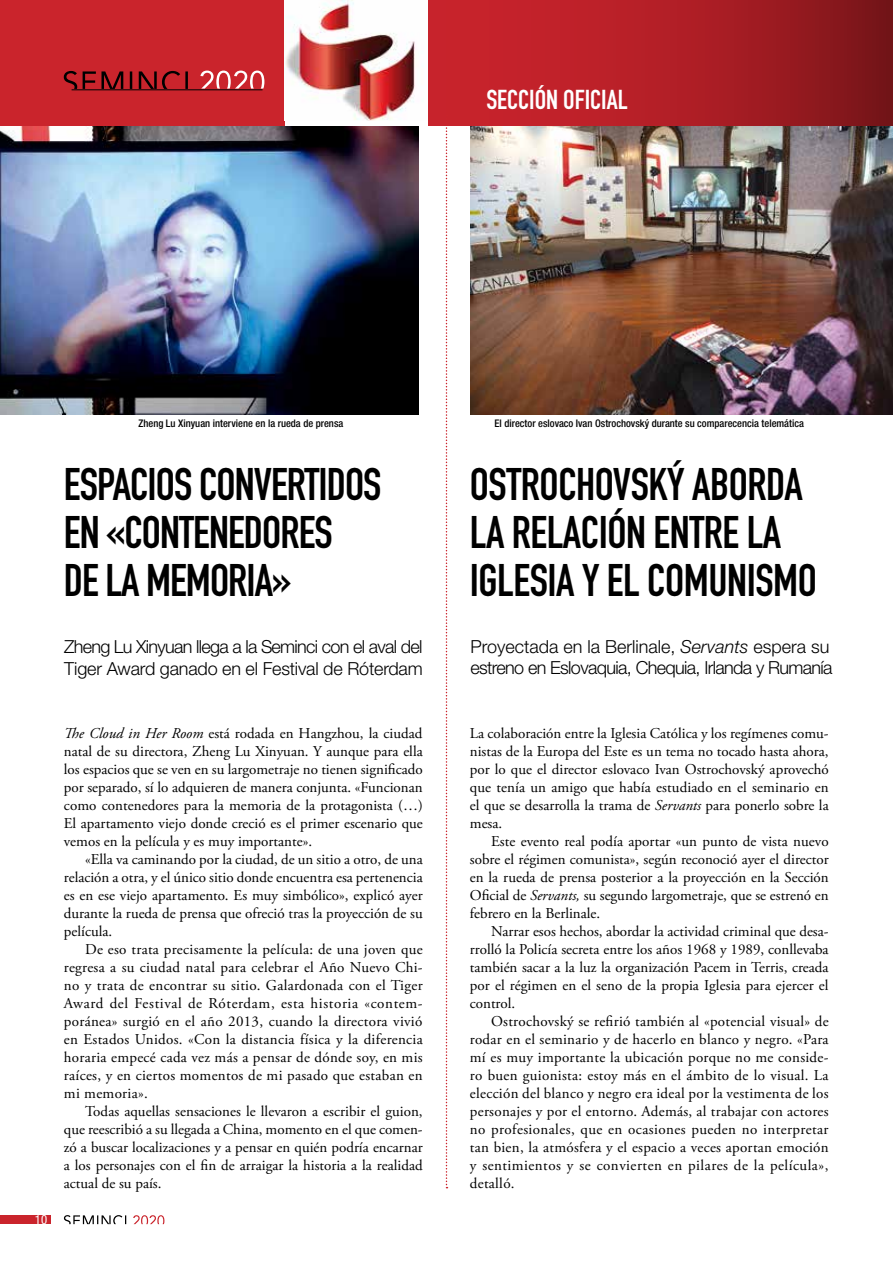
<style>
.page{position:relative;width:893px;height:1263px;background:#fff}
.page>*{position:absolute;margin:0;border:0;box-sizing:border-box;transform-origin:0 0}
.t1{font:45px/48px "DIN Engschrift Std";letter-spacing:-.01em;color:#000}
.t2{font:27px "DIN Engschrift Std";color:#fff}
.t3{font:300 18px/21.6px "Helvetica Neue LT Std";letter-spacing:-.035em;color:#000}
.t4{font:15px/18px "Adobe Garamond Pro";color:#000;text-align:justify}
.t5{font:condensed 12.75px "Helvetica Neue LT Std";color:#fff}
.t6{font:500 condensed 10.5px "Helvetica Neue LT Std";color:#000}
.s1{font-style:italic}
</style>
<div class="page">
<div style="left:0;top:1215px;width:50px;height:9px;background:#ca242c"></div>
<svg style="left:64px;top:1215px;width:62px;height:9px"></svg>
<svg style="left:133px;top:1215px;width:31px;height:9px"></svg>
<img style="left:470px;top:125px;width:422px;height:289px">
<img style="left:0;top:125px;width:418px;height:289px">
<svg style="left:0;top:0;width:893px;height:125px;background:#b62028"></svg>
<hr style="left:72px;top:90px;width:190px;height:1px;background:#000">
<svg style="left:64px;top:71px;width:124px;height:18px;background:#8e191f"></svg>
<svg style="left:200px;top:71px;width:64px;height:18px"></svg>
<div style="left:285px;top:0;width:142px;height:125px;background:#fff"></div>
<img style="left:286px;top:0;width:129px;height:120px">
<svg style="left:446px;top:115px;width:1px;height:1073px"></svg>
<h2 class="t2" style="left:486px;top:84px;width:143px">SECCIÓN OFICIAL</h2>
<p class="t6" style="left:139px;top:417px;width:206px">Zheng Lu Xinyuan interviene en la rueda de prensa</p>
<p class="t6" style="left:495px;top:417px;width:311px">El director eslovaco Ivan Ostrochovský durante su comparecencia telemática</p>
<h1 class="t1" style="left:64px;top:461px;width:319px">ESPACIOS CONVERTIDOS<br>EN «CONTENEDORES<br>DE LA MEMORIA»</h1>
<h1 class="t1" style="left:470px;top:461px;width:349px">OSTROCHOVSKÝ ABORDA<br>LA RELACIÓN ENTRE LA<br>IGLESIA Y EL COMUNISMO</h1>
<p class="t3" style="left:64px;top:635px;width:360px">Zheng Lu Xinyuan llega a la Seminci con el aval del<br>Tiger Award ganado en el Festival de Róterdam</p>
<p class="t3" style="left:470px;top:635px;width:364px">Proyectada en la Berlinale, <span class="s1">Servants</span> espera su estreno en Eslovaquia, Chequia, Irlanda y Rumanía</p>
<p class="t5" style="left:35px;top:1212px;width:14px">10</p>
<p class="t4" style="left:64px;top:725px;width:360px"><span class="s1">The Cloud in Her Room</span> está rodada en Hangzhou, la ciudad natal de su directora, Zheng Lu Xinyuan. Y aunque para ella los espacios que se ven en su largometraje no tienen significado por separado, sí lo adquieren de manera conjunta. «Funcionan como contenedores para la memoria de la protagonista (…)<br>El apartamento viejo donde creció es el primer escenario que vemos en la película y es muy importante».</p>
<p class="t4" style="left:64px;top:851px;width:360px;text-indent:21px">«Ella va caminando por la ciudad, de un sitio a otro, de una relación a otra, y el único sitio donde encuentra esa pertenencia es en ese viejo apartamento. Es muy simbólico», explicó ayer durante la rueda de prensa que ofreció tras la proyección de su película.</p>
<p class="t4" style="left:64px;top:941px;width:360px;text-indent:21px">De eso trata precisamente la película: de una joven que regresa a su ciudad natal para celebrar el Año Nuevo Chi&shy;no y trata de encontrar su sitio. Galardonada con el Tiger Award del Festival de Róterdam, esta historia «contem&shy;poránea» surgió en el año 2013, cuando la directora vivió en Estados Unidos. «Con la distancia física y la diferencia horaria empecé cada vez más a pensar de dónde soy, en mis raíces, y en ciertos momentos de mi pasado que estaban en mi memoria».</p>
<p class="t4" style="left:64px;top:1103px;width:360px;text-indent:21px">Todas aquellas sensaciones le llevaron a escribir el guion, que reescribió a su llegada a China, momento en el que comen&shy;zó a buscar localizaciones y a pensar en quién podría encarnar a los personajes con el fin de arraigar la historia a la realidad actual de su país.</p>
<p class="t4" style="left:470px;top:725px;width:360px">La colaboración entre la Iglesia Católica y los regímenes comu&shy;nistas de la Europa del Este es un tema no tocado hasta ahora, por lo que el director eslovaco Ivan Ostrochovský aprovechó que tenía un amigo que había estudiado en el seminario en el que se desarrolla la trama de <span class="s1">Servants</span> para ponerlo sobre la mesa.</p>
<p class="t4" style="left:470px;top:833px;width:360px;text-indent:21px">Este evento real podía aportar «un punto de vista nuevo sobre el régimen comunista», según reconoció ayer el director en la rueda de prensa posterior a la proyección en la Sección Oficial de <span class="s1">Servants,</span> su segundo largometraje, que se estrenó en febrero en la Berlinale.</p>
<p class="t4" style="left:470px;top:923px;width:360px;text-indent:21px">Narrar esos hechos, abordar la actividad criminal que desa&shy;rrolló la Policía secreta entre los años 1968 y 1989, conllevaba también sacar a la luz la organización Pacem in Terris, creada por el régimen en el seno de la propia Iglesia para ejercer el control.</p>
<p class="t4" style="left:470px;top:1013px;width:360px;text-indent:21px">Ostrochovský se refirió también al «potencial visual» de rodar en el seminario y de hacerlo en blanco y negro. «Para mí es muy importante la ubicación porque no me conside&shy;ro buen guionista: estoy más en el ámbito de lo visual. La elección del blanco y negro era ideal por la vestimenta de los personajes y por el entorno. Además, al trabajar con actores no profesionales, que en ocasiones pueden no interpretar tan bien, la atmósfera y el espacio a veces aportan emoción y sentimientos y se convierten en pilares de la película», detalló.</p>
</div>
